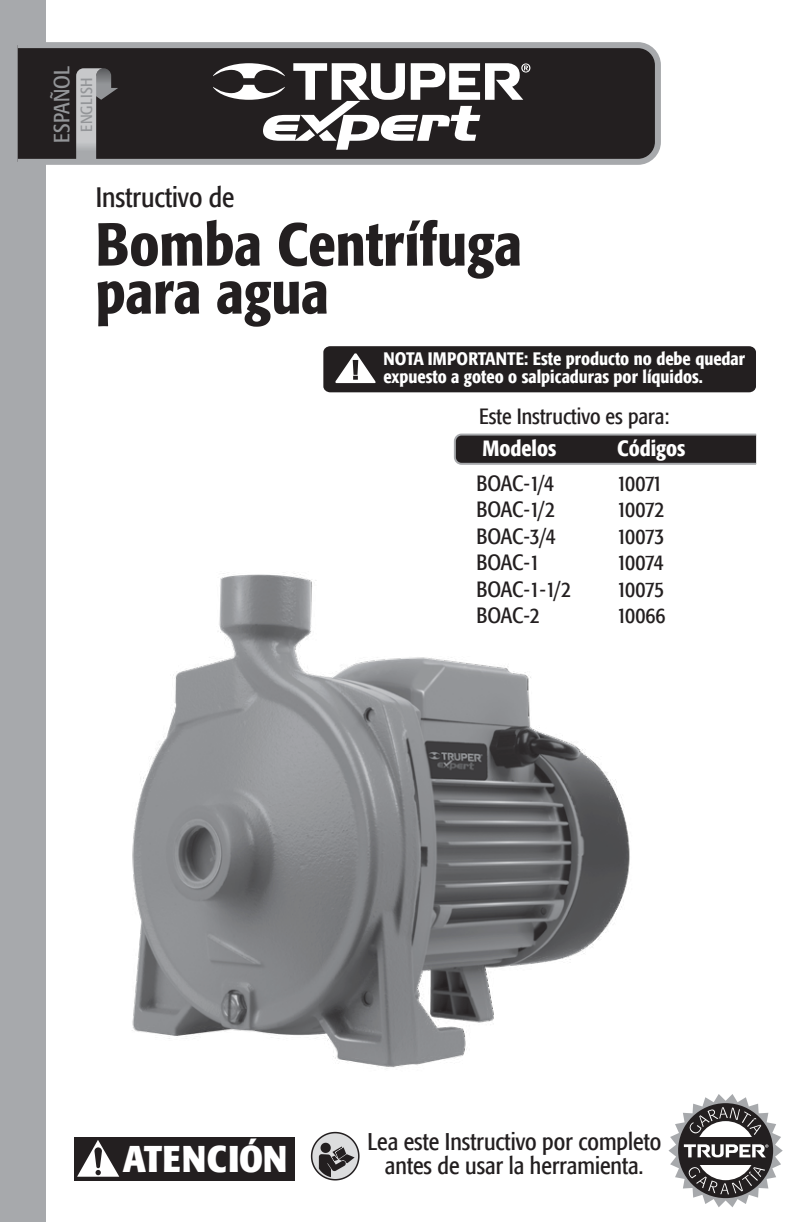
<style>
.page{position:relative;width:794px;height:1224px;background:#fff}
.page>*{position:absolute;margin:0;border:0;box-sizing:border-box;transform-origin:0 0}
.t1{font:500 condensed 60px/48px "Formata";color:#231f20}
.t2{font:700 condensed 37px "Formata";letter-spacing:.01em;color:#fff}
.t3{font:condensed 28px "Formata";color:#231f20}
.t4{font:condensed 24px/24px "Formata";color:#231f20;text-align:center}
.t5{font:condensed 22px/26.4px "Formata";color:#231f20}
.t6{font:condensed 22px/26.4px "Formata";letter-spacing:-.03em;color:#231f20}
.t7{font:500 condensed 22px "Formata";color:#fff}
.t8{font:condensed 22px "Formata";color:#939598}
.t9{font:500 condensed 18px/18px "Formata";color:#fff}
.t10{font:condensed 16px "Formata";letter-spacing:.02em;color:#939598}
</style>
<div class="page">
<img style="left:132px;top:573px;width:498px;height:495px">
<div style="left:323px;top:346px;width:433px;height:46px;background:#231f20;border-radius:7px"></div>
<svg style="left:335px;top:353px;width:41px;height:30px"></svg>
<div style="left:0;top:0;width:46px;height:1222px;background:#a7a9ac"></div>
<svg style="left:453px;top:433px;width:304px;height:32px;background:#3a3739"></svg>
<svg style="left:17px;top:42px;width:644px;height:123px;background:#3b383a"></svg>
<svg style="left:668px;top:1094px;width:114px;height:113px"></svg>
<div style="left:74px;top:1137px;width:221px;height:44px;background:#231f20"></div>
<svg style="left:77px;top:1140px;width:42px;height:37px"></svg>
<svg style="left:310px;top:1131px;width:50px;height:50px"></svg>
<svg style="left:76px;top:68px;width:42px;height:92px;background:#7a797b"></svg>
<svg style="left:213px;top:63px;width:317px;height:87px"></svg>
<p class="t8" style="left:49px;top:143px;width:78px;rotate:-90deg">ESPAÑOL</p>
<p class="t10" style="left:77px;top:132px;width:55px;rotate:-90deg">ENGLISH</p>
<h3 class="t3" style="left:96px;top:181px;width:140px">Instructivo de</h3>
<h1 class="t1" style="left:96px;top:220px;width:428px">Bomba Centrífuga para agua</h1>
<p class="t9" style="left:383px;top:350px;width:363px">NOTA IMPORTANTE: Este producto no debe quedar expuesto a goteo o salpicaduras por líquidos.</p>
<p class="t5" style="left:479px;top:403px;width:192px">Este Instructivo es para:</p>
<p class="t7" style="left:482px;top:435px;width:75px">Modelos</p>
<p class="t7" style="left:617px;top:435px;width:70px">Códigos</p>
<p class="t5" style="left:476px;top:470px;width:96px">BOAC-1/4<br>BOAC-1/2<br>BOAC-3/4<br>BOAC-1<br>BOAC-1-1/2<br>BOAC-2</p>
<p class="t6" style="left:617px;top:470px;width:50px">10071<br>10072<br>10073<br>10074<br>10075<br>10066</p>
<h2 class="t2" style="left:123px;top:1136px;width:166px">ATENCIÓN</h2>
<h3 class="t4" style="left:367px;top:1130px;width:295px">Lea este Instructivo por completo antes de usar la herramienta.</h3>
</div>
